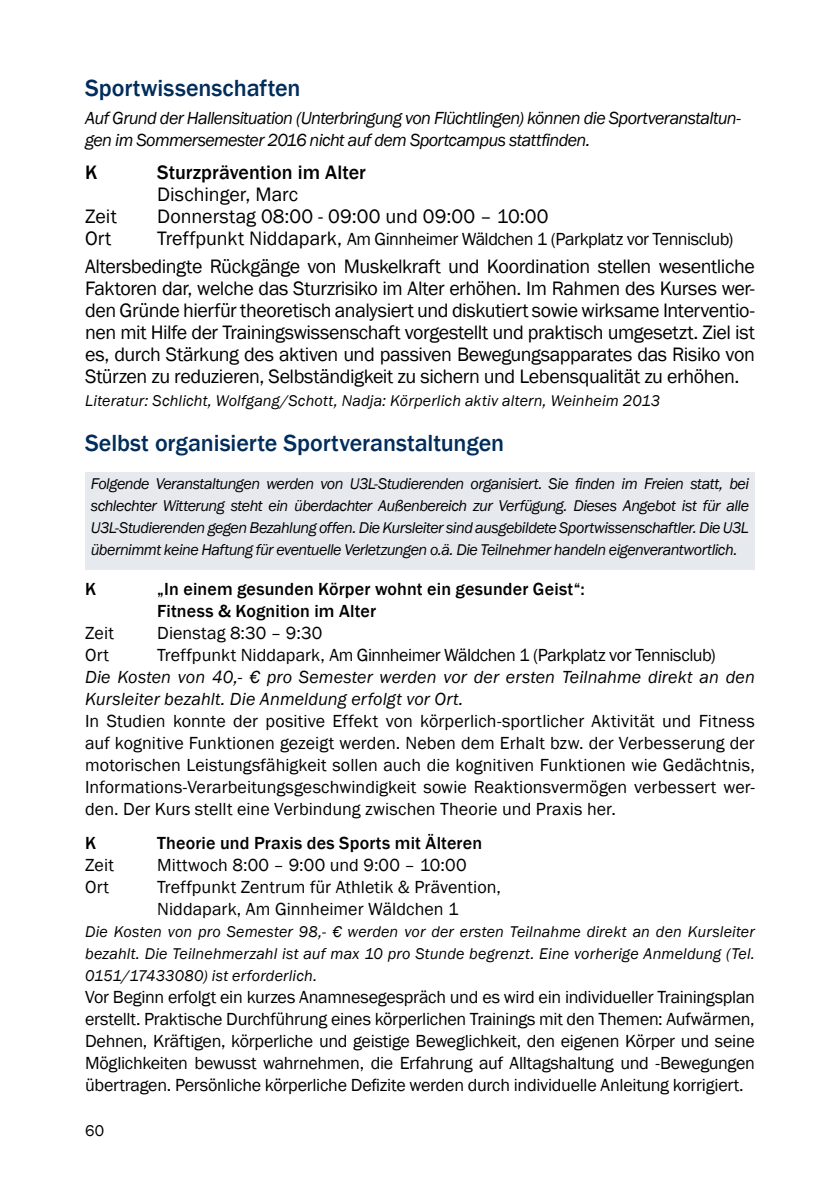
<style>
.page{position:relative;width:840px;height:1191px;background:#fff}
.page>*{position:absolute;margin:0;border:0;box-sizing:border-box;transform-origin:0 0}
.t1{font:500 24px "Franklin Gothic";color:#002d5c}
.t2{font:20px/22px "Franklin Gothic";letter-spacing:-.01em;color:#000;text-align:justify}
.t3{font:500 20px "Franklin Gothic";letter-spacing:.005em;color:#000}
.t4{font:18px/22px "Franklin Gothic";letter-spacing:-.005em;color:#000;text-align:justify}
.t5{font:italic 18px/22px "Franklin Gothic";letter-spacing:-.03em;color:#000}
.t6{font:18px "Franklin Gothic";letter-spacing:-.025em;color:#000}
.t7{font:italic 18px/22px "Franklin Gothic";letter-spacing:.005em;color:#000}
.t8{font:500 18px/22px "Franklin Gothic";letter-spacing:.01em;color:#000}
.t9{font:18px "Franklin Gothic";letter-spacing:.015em;color:#000}
.t10{font:italic 16px/22px "Franklin Gothic";letter-spacing:.005em;color:#000;text-align:justify}
.t11{font:16px "Franklin Gothic";color:#000}
.s1{font-size:20px}
</style>
<div class="page">
<div style="left:85px;top:472px;width:669px;height:97px;background:#e6eaef"></div>
<h1 class="t1" style="left:85px;top:73px;width:217px">Sportwissenschaften</h1>
<p class="t5" style="left:85px;top:107px;width:657px">Auf Grund der Hallensituation (Unterbringung von Flüchtlingen) können die Sportveranstaltun&shy;gen im Sommersemester 2016 nicht auf dem Sportcampus stattfinden.</p>
<p class="t3" style="left:85px;top:160px;width:14px">K</p>
<p class="t3" style="left:157px;top:160px;width:210px">Sturzprävention im Alter</p>
<p class="t2" style="left:157px;top:184px;width:142px">Dischinger, Marc</p>
<p class="t2" style="left:85px;top:206px;width:33px">Zeit</p>
<p class="t2" style="left:157px;top:206px;width:392px">Donnerstag 08:00 - 09:00 und 09:00 – 10:00</p>
<p class="t2" style="left:85px;top:228px;width:28px">Ort</p>
<p class="t6" style="left:157px;top:228px;width:577px"><span class="s1">Treffpunkt Niddapark,</span> Am Ginnheimer Wäldchen 1 (Parkplatz vor Tennisclub)</p>
<p class="t2" style="left:85px;top:256px;width:671px">Altersbedingte Rückgänge von Muskelkraft und Koordination stellen wesentliche Faktoren dar, welche das Sturzrisiko im Alter erhöhen. Im Rahmen des Kurses wer&shy;den Gründe hierfür theoretisch analysiert und diskutiert sowie wirksame Interventio&shy;nen mit Hilfe der Trainingswissenschaft vorgestellt und praktisch umgesetzt. Ziel ist es, durch Stärkung des aktiven und passiven Bewegungsapparates das Risiko von Stürzen zu reduzieren, Selbständigkeit zu sichern und Lebensqualität zu erhöhen.</p>
<p class="t10" style="left:85px;top:390px;width:576px">Literatur: Schlicht, Wolfgang/Schott, Nadja: Körperlich aktiv altern, Weinheim 2013</p>
<h1 class="t1" style="left:85px;top:428px;width:420px">Selbst organisierte Sportveranstaltungen</h1>
<p class="t10" style="left:91px;top:473px;width:659px">Folgende Veranstaltungen werden von U3L-Studierenden organisiert. Sie finden im Freien statt, bei schlechter Witterung steht ein überdachter Außenbereich zur Verfügung. Dieses Angebot ist für alle U3L-Studierenden gegen Bezahlung offen. Die Kursleiter sind ausgebildete Sportwissenschaftler. Die U3L übernimmt keine Haftung für eventuelle Verletzungen o.ä. Die Teilnehmer handeln eigenverantwortlich.</p>
<p class="t8" style="left:85px;top:578px;width:13px">K</p>
<p class="t8" style="left:157px;top:578px;width:429px">„In einem gesunden Körper wohnt ein gesunder Geist“:<br>Fitness &amp; Kognition im Alter</p>
<p class="t4" style="left:85px;top:622px;width:30px">Zeit</p>
<p class="t4" style="left:157px;top:622px;width:166px">Dienstag 8:30 – 9:30</p>
<p class="t4" style="left:85px;top:644px;width:25px">Ort</p>
<p class="t6" style="left:157px;top:644px;width:560px">Treffpunkt Niddapark, Am Ginnheimer Wäldchen 1 (Parkplatz vor Tennisclub)</p>
<p class="t7" style="left:85px;top:666px;width:671px">Die Kosten von 40,- € pro Semester werden vor der ersten Teilnahme direkt an den<br>Kursleiter bezahlt. Die Anmeldung erfolgt vor Ort.</p>
<p class="t4" style="left:85px;top:710px;width:671px">In Studien konnte der positive Effekt von körperlich-sportlicher Aktivität und Fitness auf kognitive Funktionen gezeigt werden. Neben dem Erhalt bzw. der Verbesserung der motorischen Leistungsfähigkeit sollen auch die kognitiven Funktionen wie Gedächtnis, Informations-Verarbeitungsgeschwindigkeit sowie Reaktionsvermögen verbessert wer&shy;den. Der Kurs stellt eine Verbindung zwischen Theorie und Praxis her.</p>
<p class="t8" style="left:85px;top:832px;width:13px">K</p>
<p class="t8" style="left:157px;top:832px;width:326px">Theorie und Praxis des Sports mit Älteren</p>
<p class="t4" style="left:85px;top:854px;width:30px">Zeit</p>
<p class="t9" style="left:157px;top:853px;width:311px">Mittwoch 8:00 – 9:00 und 9:00 – 10:00</p>
<p class="t4" style="left:85px;top:876px;width:25px">Ort</p>
<p class="t4" style="left:157px;top:876px;width:345px">Treffpunkt Zentrum für Athletik &amp; Prävention,<br>Niddapark, Am Ginnheimer Wäldchen 1</p>
<p class="t10" style="left:85px;top:920px;width:670px">Die Kosten von pro Semester 98,- € werden vor der ersten Teilnahme direkt an den Kursleiter bezahlt. Die Teilnehmerzahl ist auf max 10 pro Stunde begrenzt. Eine vorherige Anmeldung (Tel.<br>0151/17433080) ist erforderlich.</p>
<p class="t4" style="left:85px;top:986px;width:671px">Vor Beginn erfolgt ein kurzes Anamnesegespräch und es wird ein individueller Trainingsplan erstellt. Praktische Durchführung eines körperlichen Trainings mit den Themen: Aufwärmen, Dehnen, Kräftigen, körperliche und geistige Beweglichkeit, den eigenen Körper und seine Möglichkeiten bewusst wahrnehmen, die Erfahrung auf Alltagshaltung und -Bewegungen übertragen. Persönliche körperliche Defizite werden durch individuelle Anleitung korrigiert.</p>
<p class="t11" style="left:85px;top:1121px;width:21px">60</p>
</div>
